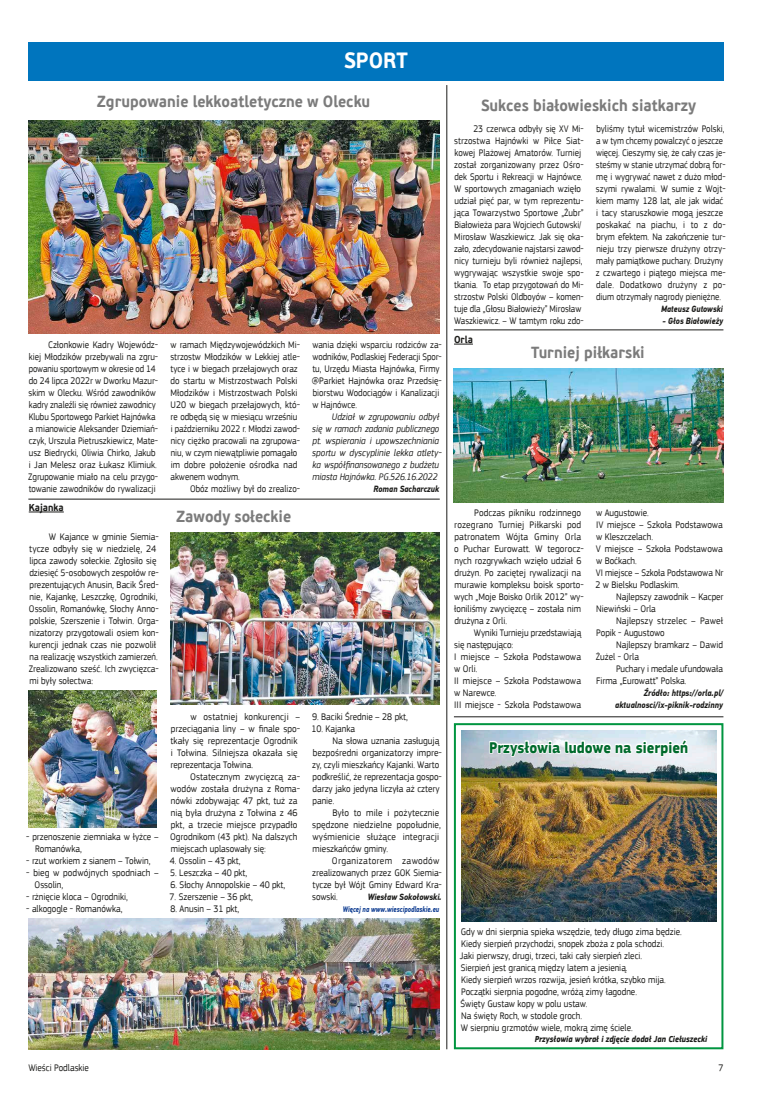
<style>
.page{position:relative;width:766px;height:1106px;background:#fff}
.page>*{position:absolute;margin:0;border:0;box-sizing:border-box;transform-origin:0 0}
.t1{font:700 22px "PF Beau Sans Pro";color:#fff;scale:.9 1}
.t2{font:700 16px "PF Beau Sans Pro";color:#7b7b7b;scale:.9 1}
.t3{font:700 16px "PF Square Sans Pro";color:#006a2c;scale:.9 1}
.t4{font:10px/12px "PF Square Sans Pro";color:#1c1c1a;scale:.9 1}
.t5{font:10px/12px "PF Square Sans Pro";color:#1c1c1a;scale:.88 1}
.t6{font:10px/12px "PF Square Sans Pro";color:#1c1c1a;scale:.89 1}
.t7{font:10px/12px "PF Square Sans Pro";color:#1c1c1a;scale:.92 1}
.t8{font:italic 10px/12px "PF Square Sans Pro";color:#1c1c1a;scale:.89 1}
.t9{font:10px "PF Square Sans Pro";letter-spacing:.02em;color:#1c1c1a;scale:.92 1}
.t10{font:10px "PF Square Sans Pro";color:#1c1c1a;scale:.91 1}
.t11{font:10px "PF Square Sans Pro";letter-spacing:.035em;color:#1c1c1a;scale:.92 1}
.t12{font:700 10px "PF Beau Sans Pro";color:#1c1c1a;scale:.9 1}
.t13{font:italic 700 9px/12px "PF Din Text Pro";color:#1c1c1a;text-align:right;scale:.9 1}
.t14{font:italic 700 9px "PF Square Sans Pro";color:#1c1c1a;scale:.85 1}
.t15{font:italic 700 9px "PF Din Text Pro";color:#1c1c1a;scale:.87 1}
.t16{font:italic 700 9px "PF Din Text Pro";color:#1c1c1a;scale:.89 1}
.t17{font:italic 700 9px "PF Din Text Pro";color:#1c1c1a;scale:.88 1}
.t18{font:italic 700 8px "PF Din Text Pro";color:#144194;scale:.8 1}
</style>
<div class="page">
<img style="left:461px;top:730px;width:255px;height:191px">
<div style="left:454px;top:723px;width:269px;height:326px;border:2px solid #009540"></div>
<div style="left:28px;top:42px;width:695px;height:39px;background:#0075be"></div>
<img style="left:488px;top:717px;width:201px;height:102px">
<hr style="left:454px;top:716px;width:269px;height:1px;background:#1c1c1a">
<img style="left:28px;top:120px;width:411px;height:213px">
<hr style="left:28px;top:499px;width:411px;height:1px;background:#1c1c1a">
<hr style="left:446px;top:85px;width:1px;height:964px;background:#1c1c1a">
<hr style="left:454px;top:330px;width:269px;height:1px;background:#1c1c1a">
<svg style="left:454px;top:344px;width:19px;height:1px"></svg>
<img style="left:454px;top:369px;width:269px;height:133px">
<hr style="left:29px;top:511px;width:35px;height:1px;background:#1c1c1a">
<img style="left:28px;top:690px;width:128px;height:137px">
<img style="left:170px;top:533px;width:269px;height:171px">
<img style="left:28px;top:918px;width:411px;height:131px">
<h1 class="t1" style="left:344px;top:47px;width:72px">SPORT</h1>
<h2 class="t2" style="left:97px;top:91px;width:305px">Zgrupowanie lekkoatletyczne w Olecku</h2>
<p class="t6" style="left:28px;top:339px;width:147px;text-indent:20px">Członkowie Kadry Wojewódz&shy;kiej Młodzików przebywali na zgru&shy;powaniu sportowym w okresie od 14 do 24 lipca 2022r w Dworku Mazur&shy;skim w Olecku. Wśród zawodników kadry znaleźli się również zawodnicy Klubu Sportowego Parkiet Hajnówka a mianowicie Aleksander Dziemiań&shy;czyk, Urszula Pietruszkiewicz, Mate&shy;usz Biedrycki, Oliwia Chirko, Jakub i Jan Melesz oraz Łukasz Klimiuk.<br>Zgrupowanie miało na celu przygo&shy;towanie zawodników do rywalizacji</p>
<p class="t12" style="left:29px;top:501px;width:40px">Kajanka</p>
<p class="t4" style="left:29px;top:531px;width:146px;text-indent:20px">W Kajance w gminie Siemia&shy;tycze odbyły się w niedzielę, 24 lipca zawody sołeckie. Zgłosiło się dziesięć 5-osobowych zespołów re&shy;prezentujących Anusin, Bacik Śred&shy;nie, Kajankę, Leszczkę, Ogrodniki, Ossolin, Romanówkę, Słochy Anno&shy;polskie, Szerszenie i Tołwin. Orga&shy;nizatorzy przygotowali osiem kon&shy;kurencji jednak czas nie pozwolił na realizację wszystkich zamierzeń.<br>Zrealizowano sześć. Ich zwycięzca&shy;mi były sołectwa:</p>
<p class="t4" style="left:35px;top:831px;width:139px;text-indent:-9px">- przenoszenie ziemniaka w łyżce –<br>Romanówka,</p>
<p class="t4" style="left:26px;top:855px;width:139px">- rzut workiem z sianem – Tołwin,</p>
<p class="t7" style="left:35px;top:867px;width:136px;text-indent:-8px">- bieg w podwójnych spodniach –<br>Ossolin,</p>
<p class="t4" style="left:26px;top:891px;width:114px">- rżnięcie kloca – Ogrodniki,</p>
<p class="t4" style="left:26px;top:903px;width:108px">- alkogogle - Romanówka,</p>
<p class="t5" style="left:170px;top:339px;width:149px">w ramach Międzywojewódzkich Mi&shy;strzostw Młodzików w Lekkiej atle&shy;tyce i w biegach przełajowych oraz do startu w Mistrzostwach Polski<br>Młodzików i Mistrzostwach Polski<br>U20 w biegach przełajowych, któ&shy;re odbędą się w miesiącu wrześniu i październiku 2022 r. Młodzi zawod&shy;nicy ciężko pracowali na zgrupowa&shy;niu, w czym niewątpliwie pomagało im dobre położenie ośrodka nad akwenem wodnym.</p>
<p class="t5" style="left:190px;top:483px;width:126px">Obóz możliwy był do zrealizo-</p>
<h2 class="t2" style="left:176px;top:506px;width:129px">Zawody sołeckie</h2>
<p class="t7" style="left:170px;top:711px;width:142px;text-indent:20px">w ostatniej konkurencji – przeciągania liny – w finale spo&shy;tkały się reprezentacje Ogrodnik i Tołwina. Silniejsza okazała się reprezentacja Tołwina.</p>
<p class="t7" style="left:170px;top:771px;width:143px;text-indent:20px">Ostatecznym zwycięzcą za&shy;wodów została drużyna z Roma&shy;nówki zdobywając 47 pkt, tuż za nią była drużyna z Tołwina z 46 pkt, a trzecie miejsce przypadło<br>Ogrodnikom (43 pkt). Na dalszych miejscach uplasowały się:</p>
<p class="t4" style="left:170px;top:855px;width:80px">4. Ossolin – 43 pkt,</p>
<p class="t4" style="left:170px;top:867px;width:87px">5. Leszczka – 40 pkt,</p>
<p class="t4" style="left:170px;top:879px;width:129px">6. Słochy Annopolskie – 40 pkt,</p>
<p class="t4" style="left:169px;top:891px;width:94px">7. Szerszenie – 36 pkt,</p>
<p class="t4" style="left:170px;top:903px;width:78px">8. Anusin – 31 pkt,</p>
<p class="t5" style="left:312px;top:339px;width:149px">wania dzięki wsparciu rodziców za&shy;wodników, Podlaskiej Federacji Spor&shy;tu, Urzędu Miasta Hajnówka, Firmy @Parkiet Hajnówka oraz Przedsię&shy;biorstwu Wodociągów i Kanalizacji w Hajnówce.</p>
<p class="t8" style="left:312px;top:411px;width:147px;text-indent:20px">Udział w zgrupowaniu odbył się w ramach zadania publicznego pt. wspierania i upowszechniania sportu w dyscyplinie lekka atlety&shy;ka współfinansowanego z budżetu miasta Hajnówka. PG.526.16.2022</p>
<p class="t17" style="left:373px;top:483px;width:76px">Roman Sacharczuk</p>
<p class="t4" style="left:312px;top:711px;width:108px">9. Baciki Średnie – 28 pkt,</p>
<p class="t4" style="left:311px;top:723px;width:50px">10. Kajanka</p>
<p class="t10" style="left:332px;top:735px;width:119px">Na słowa uznania zasługują</p>
<p class="t7" style="left:312px;top:747px;width:142px">bezpośredni organizatorzy impre-</p>
<p class="t4" style="left:312px;top:759px;width:143px">zy, czyli mieszkańcy Kajanki. Warto</p>
<p class="t4" style="left:312px;top:771px;width:145px">podkreślić, że reprezentacja gospo-</p>
<p class="t4" style="left:312px;top:783px;width:143px">darzy jako jedyna liczyła aż cztery</p>
<p class="t4" style="left:312px;top:795px;width:26px">panie.</p>
<p class="t7" style="left:332px;top:807px;width:118px">Było to mile i pożytecznie</p>
<p class="t7" style="left:312px;top:819px;width:141px">spędzone niedzielne popołudnie,</p>
<p class="t9" style="left:312px;top:831px;width:139px">wyśmienicie służące integracji</p>
<p class="t4" style="left:312px;top:843px;width:85px">mieszkańców gminy.</p>
<p class="t11" style="left:332px;top:855px;width:118px">Organizatorem zawodów</p>
<p class="t4" style="left:312px;top:867px;width:146px">zrealizowanych przez GOK Siemia-</p>
<p class="t4" style="left:312px;top:879px;width:145px">tycze był Wójt Gminy Edward Kra-</p>
<p class="t6" style="left:312px;top:891px;width:30px">sowski.</p>
<p class="t16" style="left:368px;top:891px;width:85px">Wiesław Sokołowski.</p>
<p class="t18" style="left:343px;top:904px;width:122px">Więcej na www.wiescipodlaskie.eu</p>
<h2 class="t2" style="left:481px;top:96px;width:241px">Sukces białowieskich siatkarzy</h2>
<p class="t6" style="left:595px;top:123px;width:147px">byliśmy tytuł wicemistrzów Polski, a w tym chcemy powalczyć o jeszcze więcej. Cieszymy się, że cały czas je&shy;steśmy w stanie utrzymać dobrą for&shy;mę i wygrywać nawet z dużo młod&shy;szymi rywalami. W sumie z Wojt&shy;kiem mamy 128 lat, ale jak widać i tacy staruszkowie mogą jeszcze poskakać na piachu, i to z do&shy;brym efektem. Na zakończenie tur&shy;nieju trzy pierwsze drużyny otrzy&shy;mały pamiątkowe puchary. Drużyny z czwartego i piątego miejsca me&shy;dale. Dodatkowo drużyny z po&shy;dium otrzymały nagrody pieniężne.</p>
<p class="t15" style="left:661px;top:303px;width:72px">Mateusz Gutowski</p>
<p class="t15" style="left:662px;top:315px;width:71px">- Głos Białowieży</p>
<p class="t5" style="left:454px;top:123px;width:149px;text-indent:19px">23 czerwca odbyły się XV Mi&shy;strzostwa Hajnówki w Piłce Siat&shy;kowej Plażowej Amatorów. Turniej został zorganizowany przez Ośro&shy;dek Sportu i Rekreacji w Hajnówce.<br>W sportowych zmaganiach wzięło udział pięć par, w tym reprezentu&shy;jąca Towarzystwo Sportowe „Żubr” Białowieża para Wojciech Gutowski/ Mirosław Waszkiewicz. Jak się oka&shy;zało, zdecydowanie najstarsi zawod&shy;nicy turnieju byli również najlepsi, wygrywając wszystkie swoje spo&shy;tkania. To etap przygotowań do Mi&shy;strzostw Polski Oldboyów – komen&shy;tuje dla „Głosu Białowieży” Mirosław Waszkiewicz. – W tamtym roku zdo-</p>
<p class="t12" style="left:454px;top:333px;width:23px">Orla</p>
<h2 class="t2" style="left:531px;top:342px;width:128px">Turniej piłkarski</h2>
<p class="t7" style="left:454px;top:507px;width:142px;text-indent:20px">Podczas pikniku rodzinnego rozegrano Turniej Piłkarski pod patronatem Wójta Gminy Orla o Puchar Eurowatt. W tegorocz&shy;nych rozgrywkach wzięło udział 6 drużyn. Po zaciętej rywalizacji na murawie kompleksu boisk sporto&shy;wych „Moje Boisko Orlik 2012” wy&shy;łoniliśmy zwycięzcę – została nim drużyna z Orli.</p>
<p class="t6" style="left:454px;top:627px;width:144px;text-indent:20px">Wyniki Turnieju przedstawiają się następująco:<br>I miejsce – Szkoła Podstawowa w Orli.<br>II miejsce – Szkoła Podstawowa w Narewce.<br>III miejsce - Szkoła Podstawowa</p>
<p class="t4" style="left:595px;top:507px;width:144px">w Augustowie.<br>IV miejsce – Szkoła Podstawowa w Kleszczelach.<br>V miejsce – Szkoła Podstawowa w Boćkach.<br>VI miejsce – Szkoła Podstawowa Nr<br>2 w Bielsku Podlaskim.</p>
<p class="t4" style="left:596px;top:591px;width:143px;text-indent:20px">Najlepszy zawodnik – Kacper<br>Niewiński – Orla</p>
<p class="t7" style="left:596px;top:615px;width:139px;text-indent:20px">Najlepszy strzelec – Paweł<br>Popik - Augustowo</p>
<p class="t4" style="left:595px;top:639px;width:143px;text-indent:20px">Najlepszy bramkarz – Dawid<br>Żużel - Orla</p>
<p class="t6" style="left:596px;top:663px;width:144px;text-indent:20px">Puchary i medale ufundowała<br>Firma „Eurowatt” Polska.</p>
<p class="t13" style="left:615px;top:687px;width:122px">Źródło: https://orla.pl/ aktualnosci/ix-piknik-rodzinny</p>
<h2 class="t3" style="left:489px;top:737px;width:222px">Przysłowia ludowe na sierpień</h2>
<p class="t4" style="left:459px;top:925px;width:248px">Gdy w dni sierpnia spieka wszędzie, tedy długo zima będzie.<br>Kiedy sierpień przychodzi, snopek zboża z pola schodzi.<br>Jaki pierwszy, drugi, trzeci, taki cały sierpień zleci.<br>Sierpień jest granicą między latem a jesienią.<br>Kiedy sierpień wrzos rozwija, jesień krótka, szybko mija.<br>Początki sierpnia pogodne, wróżą zimy łagodne.<br>Święty Gustaw kopy w polu ustaw.<br>Na święty Roch, w stodole groch.<br>W sierpniu grzmotów wiele, mokrą zimę ściele.</p>
<p class="t14" style="left:534px;top:1033px;width:204px">Przysłowia wybrał i zdjęcie dodał Jan Ciełuszecki</p>
<p class="t4" style="left:28px;top:1062px;width:69px">Wieści Podlaskie</p>
<p class="t4" style="left:718px;top:1062px;width:7px">7</p>
</div>
